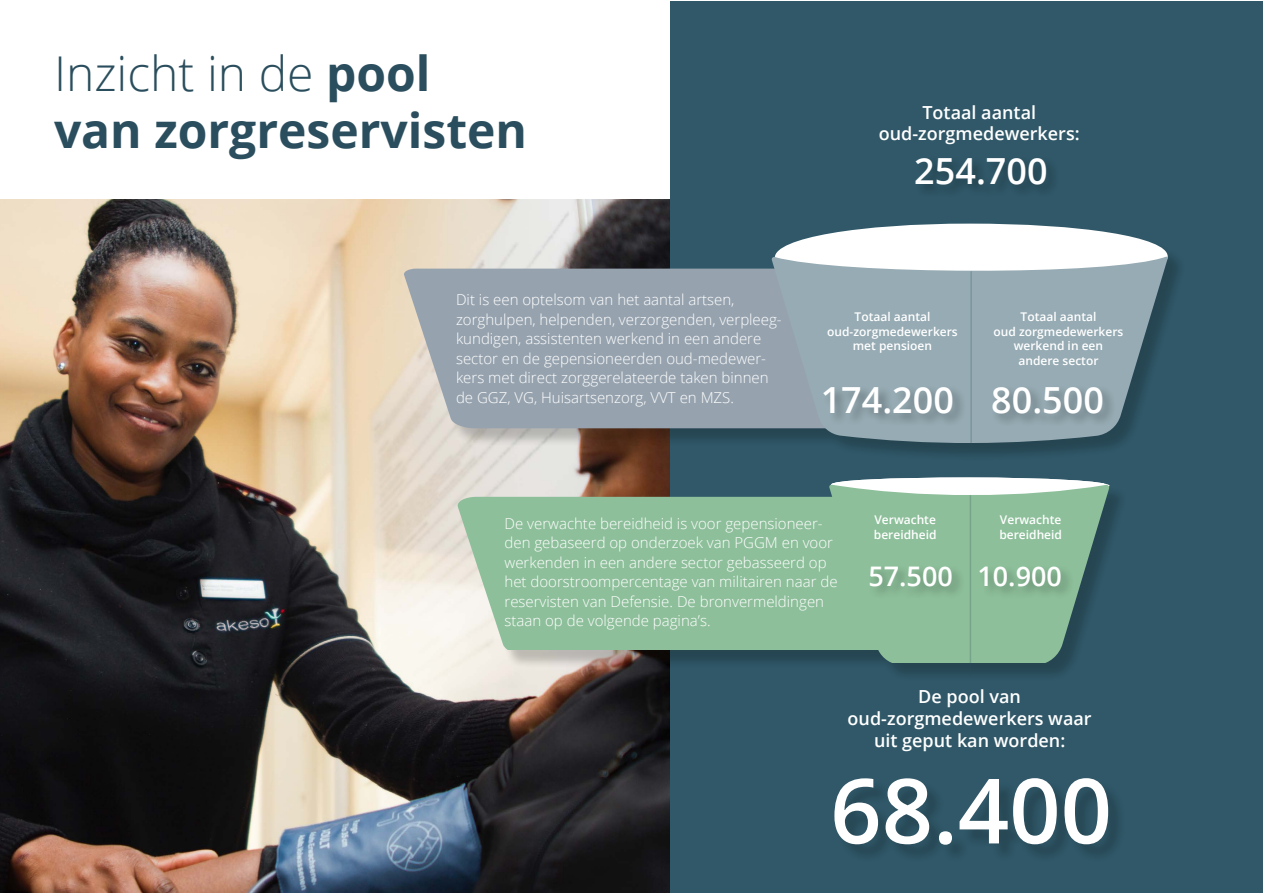
<style>
.page{position:relative;width:1263px;height:893px;background:#fff}
.page>*{position:absolute;margin:0;border:0;box-sizing:border-box;transform-origin:0 0}
.t1{font:600 90px "Open Sans";color:#fff}
.t2{font:700 48px/57.6px "Open Sans";color:#2a4e5d}
.t3{font:600 36px "Open Sans";color:#fff}
.t4{font:600 27px "Open Sans";color:#fff}
.t5{font:600 18px/21.6px "Open Sans";color:#fff;text-align:center}
.t6{font:300 15px/19.5px "Open Sans";color:#fff}
.t7{font:600 12px/14.4px "Open Sans";color:#fff}
.s1{font-weight:300}
</style>
<div class="page">
<img style="left:0;top:200px;width:670px;height:693px">
<div style="left:670px;top:1px;width:592px;height:891px;background:#305868"></div>
<div style="left:406px;top:226px;width:780px;height:455px;background:#000;opacity:.21"></div>
<svg style="left:403px;top:269px;width:368px;height:159px;background:#9ba6b0"></svg>
<div style="left:456px;top:497px;width:373px;height:153px;background:#8dbf9a"></div>
<svg style="left:831px;top:477px;width:278px;height:8px"></svg>
<svg style="left:775px;top:224px;width:393px;height:32px"></svg>
<svg style="left:771px;top:256px;width:397px;height:187px;background:#91a6ae"></svg>
<svg style="left:829px;top:485px;width:281px;height:178px;background:#84b196"></svg>
<hr style="left:970px;top:495px;width:1px;height:180px;background:#2c4f5d">
<hr style="left:970px;top:271px;width:2px;height:183px;background:#2c4f5d">
<div style="left:845px;top:515px;width:121px;height:34px;background:#8dbf9a"></div>
<div style="left:914px;top:155px;width:146px;height:44px;background:#2d5362"></div>
<div style="left:837px;top:780px;width:289px;height:83px;background:#2d5463"></div>
<div style="left:823px;top:385px;width:143px;height:42px;background:#000;opacity:.29"></div>
<div style="left:868px;top:564px;width:97px;height:36px;background:#000;opacity:.29"></div>
<div style="left:991px;top:385px;width:125px;height:43px;background:#000;opacity:.29"></div>
<div style="left:978px;top:565px;width:96px;height:35px;background:#000;opacity:.29"></div>
<h2 class="t2" style="left:54px;top:43px;width:475px"><span class="s1">Inzicht in de</span> pool van zorgreservisten</h2>
<p class="t5" style="left:879px;top:101px;width:202px">Totaal aantal oud-zorgmedewerkers:</p>
<h3 class="t3" style="left:914px;top:146px;width:135px">254.700</h3>
<p class="t6" style="left:456px;top:289px;width:327px">Dit is een optelsom van het aantal artsen, zorghulpen, helpenden, verzorgenden, verpleeg&shy;kundigen, assistenten werkend in een andere sector en de gepensioneerden oud-medewer&shy;kers met direct zorggerelateerde taken binnen de GGZ, VG, Huisartsenzorg, VVT en MZS.</p>
<p class="t7" style="left:827px;top:310px;width:132px;text-align:center">Totaal aantal oud-zorgmedewerkers met pensioen</p>
<h3 class="t3" style="left:821px;top:375px;width:135px">174.200</h3>
<p class="t7" style="left:993px;top:310px;width:131px;text-align:center">Totaal aantal<br>oud zorgmedewerkers werkend in een andere sector</p>
<h3 class="t3" style="left:991px;top:375px;width:114px">80.500</h3>
<p class="t6" style="left:504px;top:513px;width:335px">De verwachte bereidheid is voor gepensioneer&shy;den gebaseerd op onderzoek van PGGM en voor werkenden in een andere sector gebasseerd op het doorstroompercentage van militairen naar de reservisten van Defensie. De bronvermeldingen staan op de volgende pagina’s.</p>
<p class="t7" style="left:874px;top:513px;width:64px">Verwachte bereidheid</p>
<h3 class="t4" style="left:868px;top:557px;width:86px">57.500</h3>
<p class="t7" style="left:999px;top:513px;width:64px">Verwachte bereidheid</p>
<h3 class="t4" style="left:977px;top:557px;width:86px">10.900</h3>
<p class="t5" style="left:848px;top:686px;width:246px">De pool van oud-zorgmedewerkers waar uit geput kan worden:</p>
<h1 class="t1" style="left:830px;top:749px;width:283px">68.400</h1>
</div>
